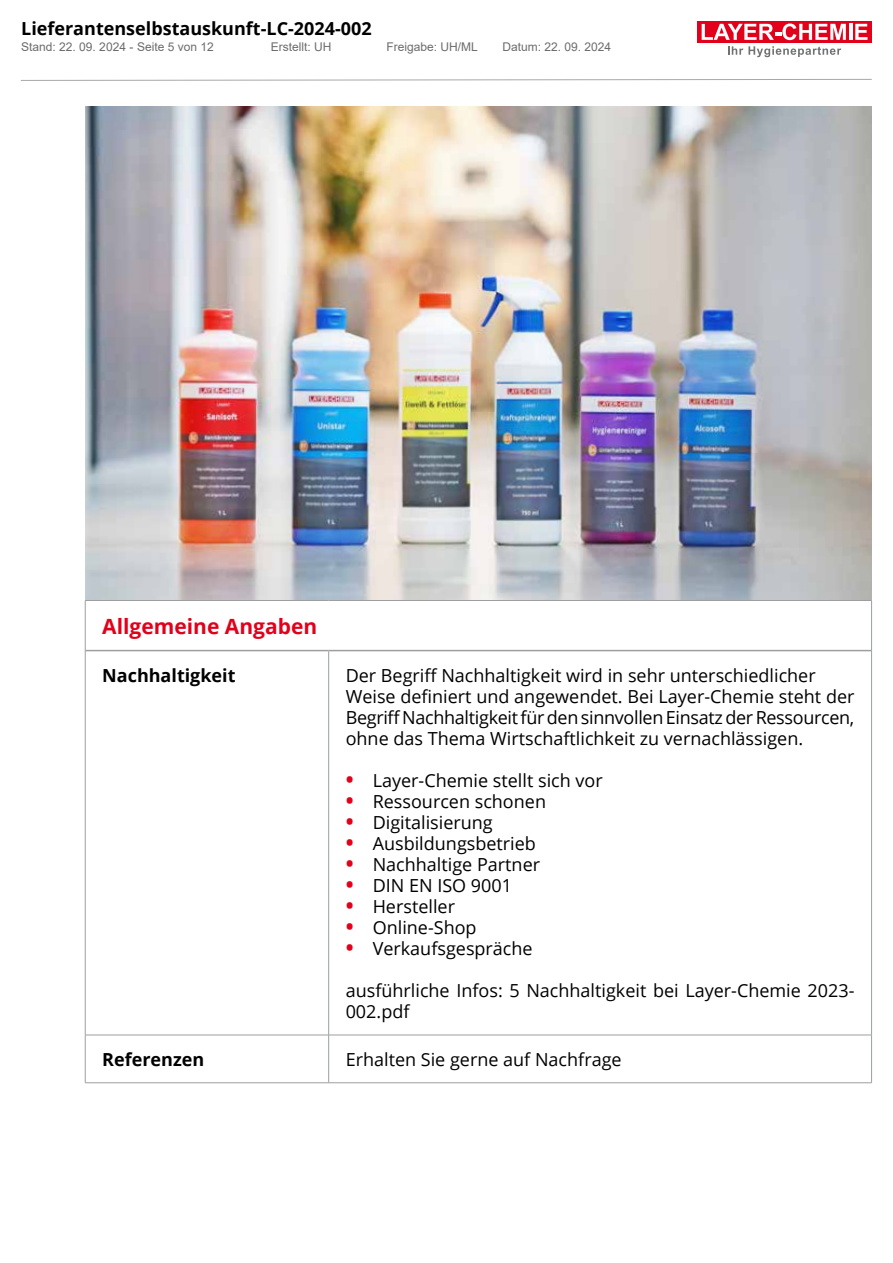
<style>
.page{position:relative;width:893px;height:1263px;background:#fff}
.page>*{position:absolute;margin:0;border:0;box-sizing:border-box;transform-origin:0 0}
.t1{font:700 21px "Open Sans";color:#e2001a}
.t2{font:18px/21px "Open Sans";color:#000}
.t3{font:700 18px "Open Sans";color:#000}
.t4{font:12px "Arial";color:#6b6c6e}
.s1{font-weight:700;font-size:21px;color:#e2001a}
</style>
<div class="page">
<svg style="left:20px;top:79px;width:852px;height:2px"></svg>
<div style="left:697px;top:21px;width:175px;height:22px;background:#e2001a"></div>
<svg style="left:702px;top:24px;width:144px;height:16px"></svg>
<hr style="left:849px;top:24px;width:3px;height:16px;background:#fff">
<svg style="left:855px;top:24px;width:12px;height:16px"></svg>
<svg style="left:728px;top:46px;width:113px;height:11px"></svg>
<img style="left:85px;top:106px;width:787px;height:494px">
<hr style="left:871px;top:601px;width:1px;height:50px;background:#9c9e9f">
<hr style="left:328px;top:651px;width:1px;height:384px;background:#9c9e9f">
<hr style="left:871px;top:651px;width:1px;height:384px;background:#9c9e9f">
<hr style="left:328px;top:1035px;width:1px;height:47px;background:#9c9e9f">
<hr style="left:871px;top:1035px;width:1px;height:47px;background:#9c9e9f">
<hr style="left:85px;top:600px;width:244px;height:1px;background:#9c9e9f">
<hr style="left:85px;top:601px;width:1px;height:50px;background:#9c9e9f">
<hr style="left:329px;top:600px;width:543px;height:1px;background:#9c9e9f">
<hr style="left:85px;top:651px;width:1px;height:384px;background:#9c9e9f">
<hr style="left:85px;top:1035px;width:244px;height:1px;background:#9c9e9f">
<hr style="left:85px;top:1035px;width:1px;height:47px;background:#9c9e9f">
<hr style="left:329px;top:1035px;width:543px;height:1px;background:#9c9e9f">
<hr style="left:85px;top:1082px;width:244px;height:1px;background:#9c9e9f">
<hr style="left:329px;top:1082px;width:543px;height:1px;background:#9c9e9f">
<hr style="left:85px;top:650px;width:244px;height:1px;background:#9c9e9f">
<hr style="left:329px;top:650px;width:542px;height:1px;background:#9c9e9f">
<p class="t3" style="left:21px;top:16px;width:352px">Lieferantenselbstauskunft-LC-2024-002</p>
<p class="t4" style="left:21px;top:39px;width:194px">Stand: 22. 09. 2024 - Seite 5 von 12</p>
<p class="t4" style="left:271px;top:39px;width:62px">Erstellt: UH</p>
<p class="t4" style="left:387px;top:39px;width:93px">Freigabe: UH/ML</p>
<p class="t4" style="left:502px;top:39px;width:110px">Datum: 22. 09. 2024</p>
<p class="t1" style="left:102px;top:611px;width:217px">Allgemeine Angaben</p>
<p class="t3" style="left:102px;top:663px;width:135px">Nachhaltigkeit</p>
<p class="t2" style="left:346px;top:664px;width:510px">Der Begriff Nachhaltigkeit wird in sehr unterschiedlicher Weise definiert und angewendet. Bei Layer-Chemie steht der Begriff Nachhaltigkeit für den sinnvollen Einsatz der Ressourcen, ohne das Thema Wirtschaftlichkeit zu vernachlässigen.</p>
<p class="t2" style="left:346px;top:769px;width:259px"><span class="s1">•</span> Layer-Chemie stellt sich vor</p>
<p class="t2" style="left:346px;top:790px;width:202px"><span class="s1">•</span> Ressourcen schonen</p>
<p class="t2" style="left:346px;top:811px;width:149px"><span class="s1">•</span> Digitalisierung</p>
<p class="t2" style="left:346px;top:832px;width:192px"><span class="s1">•</span> Ausbildungsbetrieb</p>
<p class="t2" style="left:346px;top:853px;width:196px"><span class="s1">•</span> Nachhaltige Partner</p>
<p class="t2" style="left:346px;top:874px;width:168px"><span class="s1">•</span> DIN EN ISO 9001</p>
<p class="t2" style="left:346px;top:895px;width:111px"><span class="s1">•</span> Hersteller</p>
<p class="t2" style="left:346px;top:916px;width:132px"><span class="s1">•</span> Online-Shop</p>
<p class="t2" style="left:346px;top:937px;width:189px"><span class="s1">•</span> Verkaufsgespräche</p>
<p class="t2" style="left:346px;top:979px;width:510px">ausführliche Infos: 5 Nachhaltigkeit bei Layer-Chemie 2023-<br>002.pdf</p>
<p class="t3" style="left:102px;top:1046px;width:104px">Referenzen</p>
<p class="t2" style="left:346px;top:1048px;width:277px">Erhalten Sie gerne auf Nachfrage</p>
</div>
